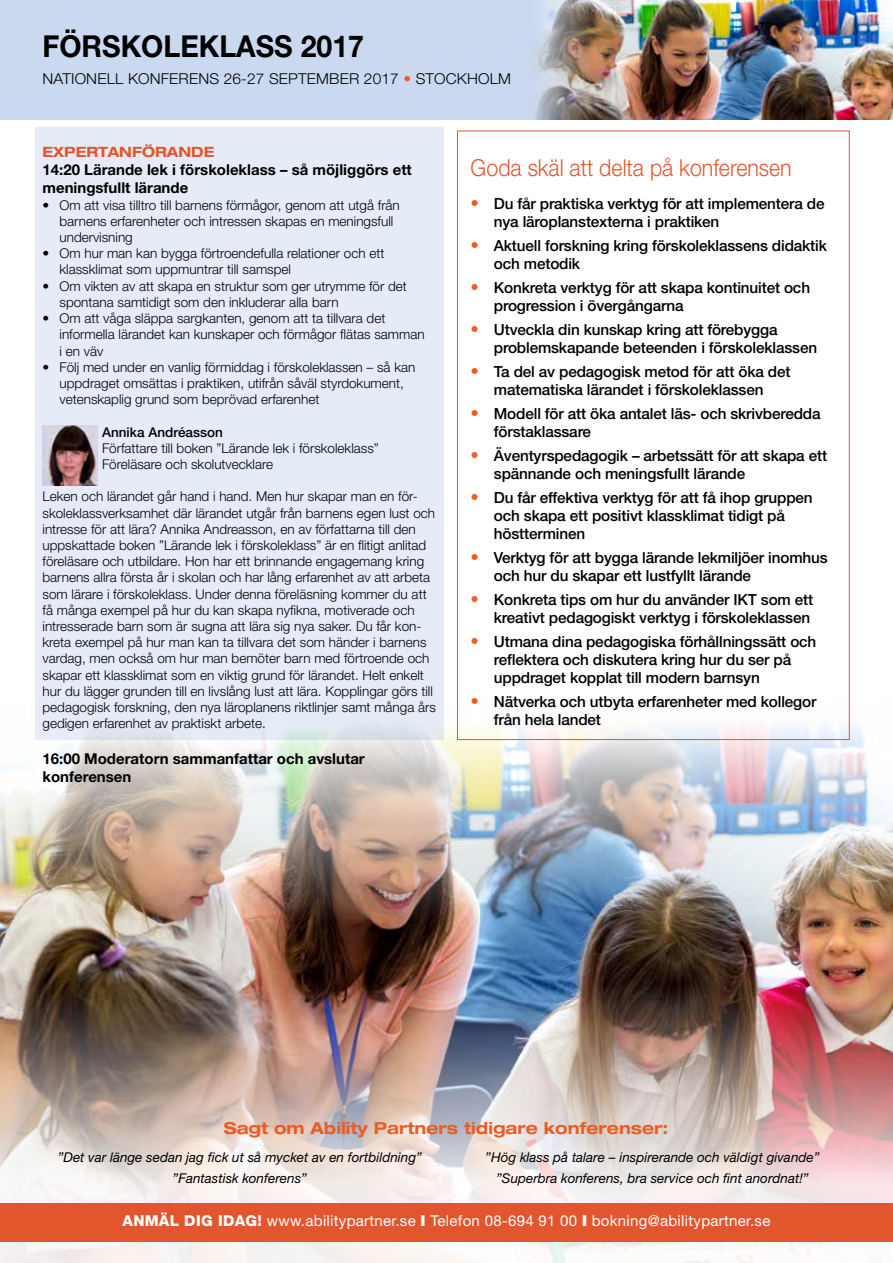
<style>
.page{position:relative;width:893px;height:1263px;background:#fff}
.page>*{position:absolute;margin:0;border:0;box-sizing:border-box;transform-origin:0 0}
.t1{font:700 30.15px "Helvetica Neue";color:#000;scale:.94 1}
.t2{font:300 23.4px "Helvetica Neue";color:#e2562e;scale:.91 1}
.t3{font:700 expanded 16.5px "Helvetica Neue";color:#eb5b25}
.t4{font:500 15.3px/18px "Helvetica Neue";letter-spacing:-.01em;color:#000}
.t5{font:700 15px/18px "Helvetica Neue";color:#000}
.t6{font:15px "Helvetica Neue";letter-spacing:.02em;color:#fff}
.t7{font:300 15px "Helvetica Neue";letter-spacing:.01em;color:#000}
.t8{font:700 expanded 14.25px "Helvetica Neue";color:#e2562e}
.t9{font:300 13.5px/16.2px "Helvetica Neue";color:#000}
.t10{font:italic 13.5px/20.4px "Helvetica Neue";color:#000;text-align:center}
.t11{font:500 13.5px "Helvetica Neue";color:#000}
.s1{color:#eb5b25}
.s2{font-size:16.8px;color:#eb5b25}
.s3{font-weight:800}
.s4{font-weight:900}
</style>
<div class="page">
<div style="left:35px;top:128px;width:408px;height:612px;background:#e5ecf8"></div>
<img style="left:0;top:699px;width:893px;height:263px">
<img style="left:0;top:962px;width:893px;height:301px">
<div style="left:0;top:0;width:893px;height:119px;background:#cad8f0"></div>
<div style="left:0;top:1203px;width:893px;height:39px;background:#e2562e"></div>
<img style="left:533px;top:0;width:360px;height:119px">
<img style="left:43px;top:426px;width:55px;height:59px">
<h1 class="t1" style="left:43px;top:28px;width:344px">FÖRSKOLEKLASS 2017</h1>
<p class="t7" style="left:43px;top:69px;width:470px">NATIONELL KONFERENS 26-27 SEPTEMBER 2017 <span class="s1">•</span> STOCKHOLM</p>
<p class="t8" style="left:43px;top:143px;width:174px">EXPERTANFÖRANDE</p>
<p class="t5" style="left:43px;top:161px;width:371px">14:20 Lärande lek i förskoleklass – så möjliggörs ett meningsfullt lärande</p>
<p class="t9" style="left:60px;top:196px;width:342px;text-indent:-17px">• Om att visa tilltro till barnens förmågor, genom att utgå från barnens erfarenheter och intressen skapas en meningsfull undervisning</p>
<p class="t9" style="left:60px;top:245px;width:326px;text-indent:-17px">• Om hur man kan bygga förtroendefulla relationer och ett klassklimat som uppmuntrar till samspel</p>
<p class="t9" style="left:60px;top:277px;width:349px;text-indent:-17px">• Om vikten av att skapa en struktur som ger utrymme för det spontana samtidigt som den inkluderar alla barn</p>
<p class="t9" style="left:60px;top:310px;width:367px;text-indent:-17px">• Om att våga släppa sargkanten, genom att ta tillvara det informella lärandet kan kunskaper och förmågor flätas samman i en väv</p>
<p class="t9" style="left:60px;top:358px;width:357px;text-indent:-17px">• Följ med under en vanlig förmiddag i förskoleklassen – så kan uppdraget omsättas i praktiken, utifrån såväl styrdokument, vetenskaplig grund som beprövad erfarenhet</p>
<p class="t11" style="left:102px;top:424px;width:122px">Annika Andréasson</p>
<p class="t9" style="left:102px;top:439px;width:278px">Författare till boken ”Lärande lek i förskoleklass”<br>Föreläsare och skolutvecklare</p>
<p class="t9" style="left:43px;top:488px;width:395px">Leken och lärandet går hand i hand. Men hur skapar man en för&shy;skoleklassverksamhet där lärandet utgår från barnens egen lust och intresse för att lära? Annika Andreasson, en av författarna till den uppskattade boken ”Lärande lek i förskoleklass” är en flitigt anlitad föreläsare och utbildare. Hon har ett brinnande engagemang kring barnens allra första år i skolan och har lång erfarenhet av att arbeta som lärare i förskoleklass. Under denna föreläsning kommer du att få många exempel på hur du kan skapa nyfikna, motiverade och intresserade barn som är sugna att lära sig nya saker. Du får kon&shy;kreta exempel på hur man kan ta tillvara det som händer i barnens vardag, men också om hur man bemöter barn med förtroende och skapar ett klassklimat som en viktig grund för lärandet. Helt enkelt hur du lägger grunden till en livslång lust att lära. Kopplingar görs till pedagogisk forskning, den nya läroplanens riktlinjer samt många års gedigen erfarenhet av praktiskt arbete.</p>
<p class="t5" style="left:43px;top:749px;width:324px">16:00 Moderatorn sammanfattar och avslutar konferensen</p>
<h2 class="t2" style="left:471px;top:153px;width:354px">Goda skäl att delta på konferensen</h2>
<p class="t4" style="left:494px;top:194px;width:332px;text-indent:-23px"><span class="s2">•</span> Du får praktiska verktyg för att implementera de nya läroplanstexterna i praktiken</p>
<p class="t4" style="left:494px;top:236px;width:335px;text-indent:-23px"><span class="s2">•</span> Aktuell forskning kring förskoleklassens didaktik och metodik</p>
<p class="t4" style="left:494px;top:278px;width:318px;text-indent:-23px"><span class="s2">•</span> Konkreta verktyg för att skapa kontinuitet och progression i övergångarna</p>
<p class="t4" style="left:494px;top:320px;width:325px;text-indent:-23px"><span class="s2">•</span> Utveckla din kunskap kring att förebygga problemskapande beteenden i förskoleklassen</p>
<p class="t4" style="left:471px;top:362px;width:321px;text-align:center"><span class="s2">•</span> Ta del av pedagogisk metod för att öka det matematiska lärandet i förskoleklassen</p>
<p class="t4" style="left:494px;top:404px;width:328px;text-indent:-23px"><span class="s2">•</span> Modell för att öka antalet läs- och skrivberedda förstaklassare</p>
<p class="t4" style="left:494px;top:446px;width:335px;text-indent:-23px"><span class="s2">•</span> Äventyrspedagogik – arbetssätt för att skapa ett spännande och meningsfullt lärande</p>
<p class="t4" style="left:494px;top:488px;width:320px;text-indent:-23px"><span class="s2">•</span> Du får effektiva verktyg för att få ihop gruppen och skapa ett positivt klassklimat tidigt på höstterminen</p>
<p class="t4" style="left:494px;top:549px;width:335px;text-indent:-23px"><span class="s2">•</span> Verktyg för att bygga lärande lekmiljöer inomhus och hur du skapar ett lustfyllt lärande</p>
<p class="t4" style="left:471px;top:591px;width:344px;text-align:right"><span class="s2">•</span> Konkreta tips om hur du använder IKT som ett kreativt pedagogiskt verktyg i förskoleklassen</p>
<p class="t4" style="left:494px;top:633px;width:324px;text-indent:-23px"><span class="s2">•</span> Utmana dina pedagogiska förhållningssätt och reflektera och diskutera kring hur du ser på uppdraget kopplat till modern barnsyn</p>
<p class="t4" style="left:494px;top:693px;width:324px;text-indent:-23px"><span class="s2">•</span> Nätverka och utbyta erfarenheter med kollegor från hela landet</p>
<p class="t3" style="left:224px;top:1117px;width:446px">Sagt om Ability Partners tidigare konferenser:</p>
<p class="t10" style="left:58px;top:1147px;width:366px">”Det var länge sedan jag fick ut så mycket av en fortbildning” ”Fantastisk konferens”</p>
<p class="t10" style="left:485px;top:1147px;width:336px">”Hög klass på talare – inspirerande och väldigt givande” ”Superbra konferens, bra service och fint anordnat!”</p>
<p class="t6" style="left:122px;top:1212px;width:649px"><span class="s3">ANMÄL DIG IDAG!</span> www.abilitypartner.se <span class="s4">I</span> Telefon 08-694 91 00 <span class="s4">I</span> bokning@abilitypartner.se</p>
</div>
